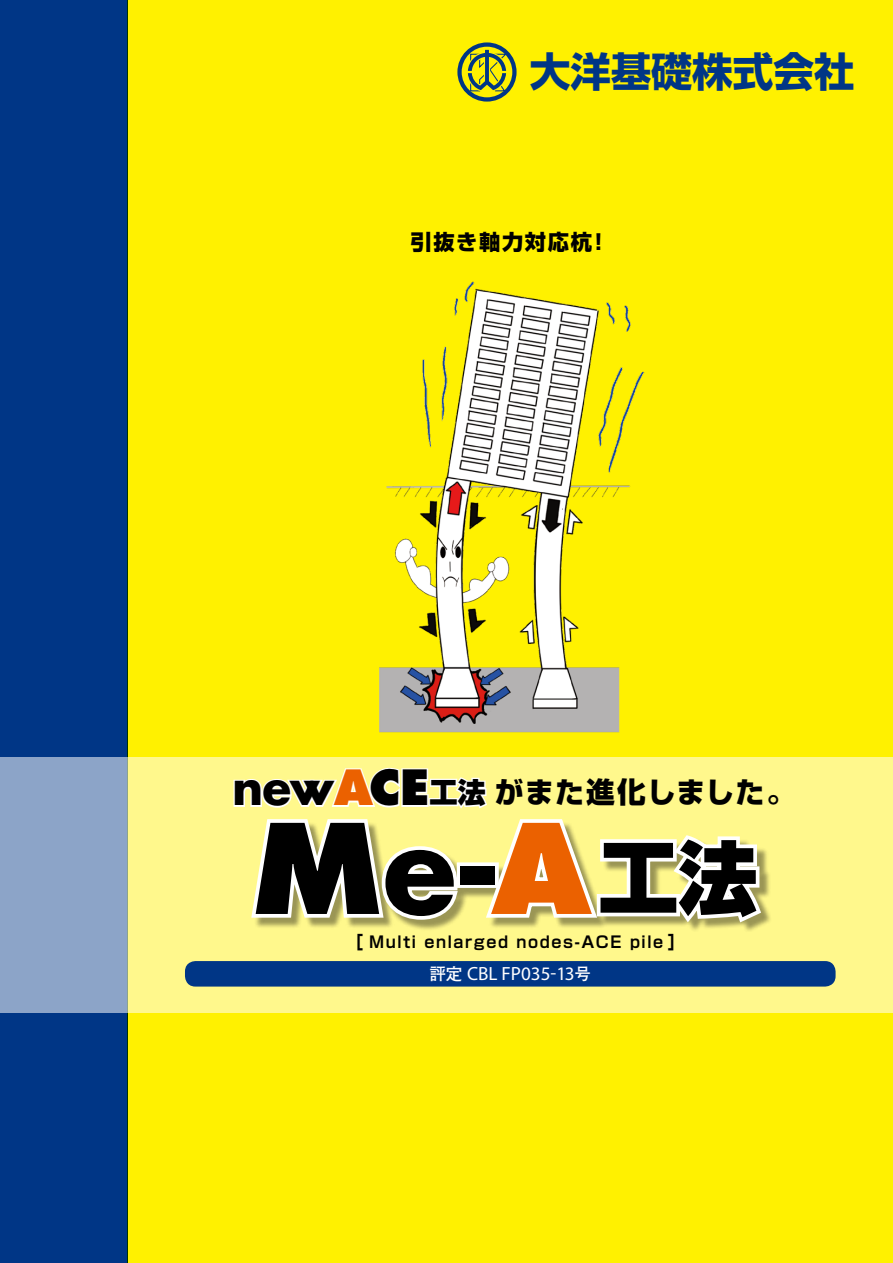
<style>
.page{position:relative;width:893px;height:1263px;background:#fff}
.page>*{position:absolute;margin:0;border:0;box-sizing:border-box;transform-origin:0 0}
.t1{font:700 120.9px "Futura";color:#000}
.t2{font:700 47.25px "Futura";color:#000}
.t3{font:700 40.65px "Shin Go Pro";color:#003686}
.t4{font:800 28.65px "Shin Go Pro";letter-spacing:.045em;color:#000}
.t5{font:800 21.3px "Shin Go Pro";letter-spacing:.08em;color:#000}
.t6{font:19.2px "Myriad Pro";color:#fff}
.t7{font:700 15.9px "Shin Go Pro De";letter-spacing:.1em;color:#000}
.s1{font-weight:800;color:#eb6100}
.s2{font-weight:800}
.s3{font-family:"Shin Go Pro";font-weight:900;font-size:28.05px}
.s4{font-family:"Shin Go Pro";font-weight:900;font-size:79.65px}
.s5{font-size:18px}
.s6{font-family:"Futo Go B101 Pro";font-weight:700;font-size:16.65px}
</style>
<div class="page">
<div style="left:128px;top:0;width:765px;height:1263px;background:#fff100"></div>
<div style="left:0;top:0;width:128px;height:1263px;background:#003686"></div>
<svg style="left:0;top:757px;width:893px;height:255px;background:#dee09c"></svg>
<img style="left:347px;top:281px;width:308px;height:485px">
<div style="left:253px;top:821px;width:519px;height:112px;background:#000;opacity:.4"></div>
<svg style="left:457px;top:42px;width:60px;height:60px"></svg>
<div style="left:185px;top:961px;width:651px;height:25px;background:#003686;border-radius:10px"></div>
<svg style="left:232px;top:766px;width:534px;height:162px;background:#e7e29c"></svg>
<h3 class="t3" style="left:530px;top:39px;width:326px">大洋基礎株式会社</h3>
<h3 class="t5" style="left:410px;top:225px;width:194px">引抜き軸力対応杭!</h3>
<h2 class="t2" style="left:232px;top:756px;width:255px">nevv<span class="s1">A</span><span class="s2">CE</span><span class="s3">工法</span></h2>
<h3 class="t4" style="left:247px;top:770px;width:550px">　　　　　　　　がまた進化しました。</h3>
<h1 class="t1" style="left:252px;top:788px;width:508px"><span class="s2">M</span>e-<span class="s1">A</span><span class="s4">工法</span></h1>
<p class="t7" style="left:345px;top:929px;width:342px"><span class="s5">［</span> Multi enlarged nodes-ACE pile <span class="s5">］</span></p>
<p class="t6" style="left:429px;top:962px;width:163px"><span class="s6">評定</span> CBL FP035-13<span class="s6">号</span></p>
</div>
